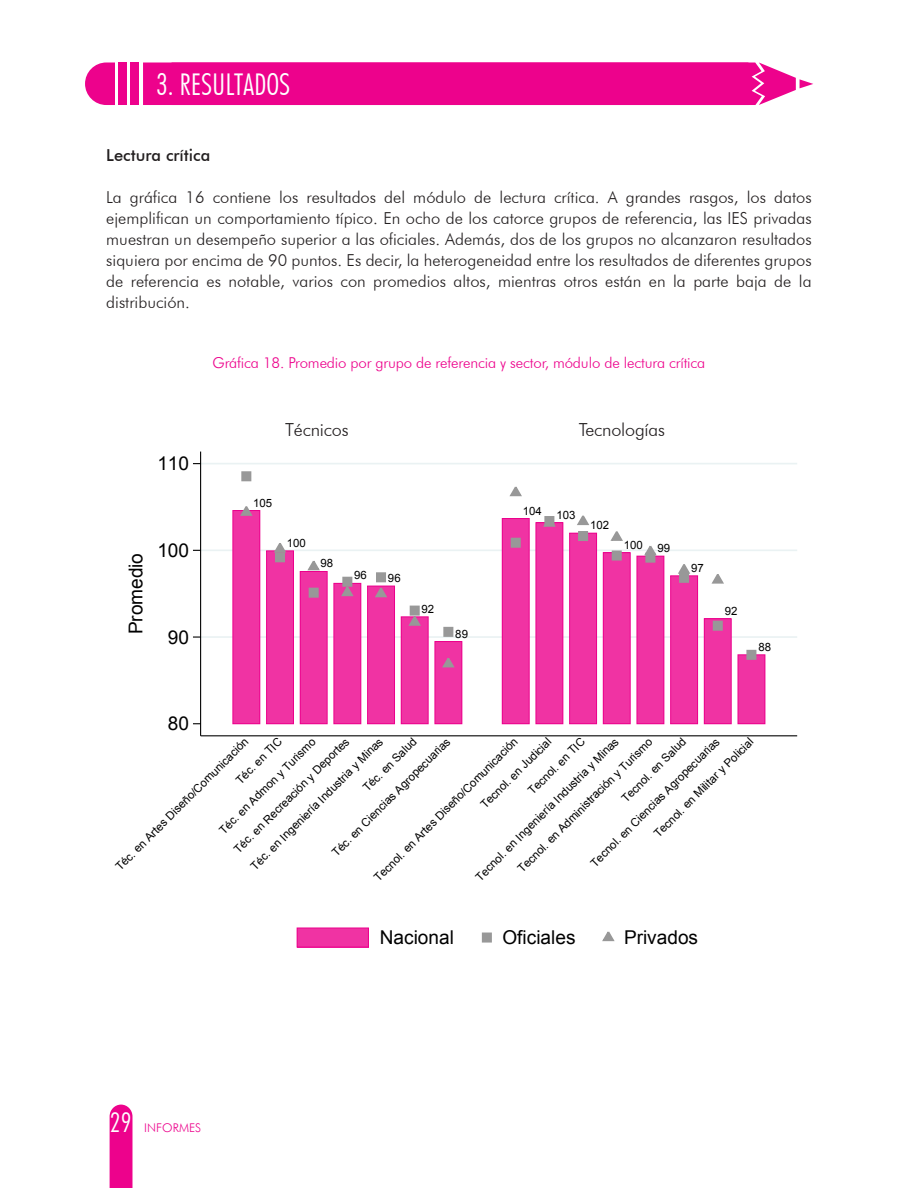
<style>
.page{position:relative;width:918px;height:1188px;background:#fff}
.page>*{position:absolute;margin:0;border:0;box-sizing:border-box;transform-origin:0 0}
.t1{font:300 condensed 30px "Futura BT";color:#fff}
.t2{font:300 condensed 27px "Futura BT";color:#fff}
.t3{font:19.05px "Arial";color:#000}
.t4{font:300 18px "Futura BT";letter-spacing:-.01em;color:#231f20}
.t5{font:300 16.5px/21px "Futura BT";color:#231f20;text-align:justify}
.t6{font:500 16.5px "Futura BT";color:#231f20}
.t7{font:300 15px "Futura BT";letter-spacing:-.01em;color:#ed028c}
.t8{font:300 12px "Futura BT";color:#ed028c}
.t9{font:11.4px "Arial";color:#000}
</style>
<div class="page">
<div style="left:110px;top:1105px;width:22px;height:83px;background:#ed028c"></div>
<div style="left:130px;top:63px;width:9px;height:42px;background:#ed028c"></div>
<div style="left:119px;top:63px;width:8px;height:42px;background:#ed028c"></div>
<svg style="left:85px;top:63px;width:30px;height:42px"></svg>
<div style="left:143px;top:63px;width:670px;height:42px;background:#ed028c"></div>
<hr style="left:201px;top:636px;width:596px;height:2px;background:#eaf2f3">
<hr style="left:201px;top:550px;width:596px;height:1px;background:#eaf2f3">
<hr style="left:201px;top:463px;width:596px;height:1px;background:#eaf2f3">
<div style="left:603px;top:553px;width:27px;height:171px;background:#f033a3"></div>
<div style="left:603px;top:553px;width:27px;height:171px;border:1px solid #ec008c"></div>
<div style="left:637px;top:556px;width:27px;height:168px;background:#f033a3"></div>
<div style="left:637px;top:556px;width:27px;height:168px;border:1px solid #ec008c"></div>
<div style="left:570px;top:533px;width:27px;height:191px;background:#f033a3"></div>
<div style="left:570px;top:533px;width:27px;height:191px;border:1px solid #ec008c"></div>
<div style="left:671px;top:576px;width:27px;height:148px;background:#f033a3"></div>
<div style="left:671px;top:576px;width:27px;height:148px;border:1px solid #ec008c"></div>
<div style="left:502px;top:519px;width:27px;height:205px;background:#f033a3"></div>
<div style="left:502px;top:518px;width:27px;height:206px;border:1px solid #ec008c"></div>
<div style="left:704px;top:619px;width:27px;height:105px;background:#f033a3"></div>
<div style="left:704px;top:619px;width:27px;height:105px;border:1px solid #ec008c"></div>
<div style="left:368px;top:586px;width:27px;height:138px;background:#f033a3"></div>
<div style="left:367px;top:586px;width:28px;height:138px;border:1px solid #ec008c"></div>
<div style="left:300px;top:572px;width:27px;height:152px;background:#f033a3"></div>
<div style="left:300px;top:571px;width:27px;height:153px;border:1px solid #ec008c"></div>
<div style="left:267px;top:551px;width:26px;height:173px;background:#f033a3"></div>
<div style="left:266px;top:551px;width:28px;height:173px;border:1px solid #ec008c"></div>
<div style="left:401px;top:617px;width:27px;height:107px;background:#f033a3"></div>
<div style="left:401px;top:617px;width:27px;height:107px;border:1px solid #ec008c"></div>
<div style="left:233px;top:511px;width:27px;height:213px;background:#f033a3"></div>
<div style="left:233px;top:510px;width:27px;height:214px;border:1px solid #ec008c"></div>
<div style="left:435px;top:642px;width:27px;height:82px;background:#f033a3"></div>
<div style="left:435px;top:641px;width:27px;height:83px;border:1px solid #ec008c"></div>
<div style="left:536px;top:523px;width:27px;height:201px;background:#f033a3"></div>
<div style="left:536px;top:523px;width:27px;height:201px;border:1px solid #ec008c"></div>
<div style="left:738px;top:655px;width:27px;height:69px;background:#f033a3"></div>
<div style="left:738px;top:655px;width:27px;height:69px;border:1px solid #ec008c"></div>
<div style="left:334px;top:583px;width:27px;height:141px;background:#f033a3"></div>
<div style="left:334px;top:583px;width:27px;height:141px;border:1px solid #ec008c"></div>
<div style="left:613px;top:551px;width:8px;height:9px;background:#989898"></div>
<div style="left:612px;top:551px;width:10px;height:10px;border:2px solid #989898"></div>
<div style="left:646px;top:553px;width:9px;height:9px;background:#989898"></div>
<div style="left:645px;top:553px;width:10px;height:10px;border:2px solid #989898"></div>
<div style="left:579px;top:532px;width:8px;height:8px;background:#989898"></div>
<div style="left:578px;top:531px;width:10px;height:10px;border:2px solid #989898"></div>
<div style="left:680px;top:574px;width:8px;height:8px;background:#989898"></div>
<div style="left:679px;top:573px;width:10px;height:10px;border:2px solid #989898"></div>
<div style="left:512px;top:539px;width:8px;height:8px;background:#989898"></div>
<div style="left:511px;top:538px;width:10px;height:10px;border:2px solid #989898"></div>
<div style="left:714px;top:621px;width:8px;height:9px;background:#989898"></div>
<div style="left:713px;top:621px;width:10px;height:10px;border:2px solid #989898"></div>
<div style="left:377px;top:573px;width:8px;height:9px;background:#989898"></div>
<div style="left:376px;top:572px;width:10px;height:10px;border:2px solid #989898"></div>
<div style="left:309px;top:588px;width:9px;height:9px;background:#989898"></div>
<div style="left:309px;top:588px;width:10px;height:10px;border:2px solid #989898"></div>
<div style="left:276px;top:553px;width:8px;height:8px;background:#989898"></div>
<div style="left:275px;top:552px;width:10px;height:10px;border:2px solid #989898"></div>
<div style="left:411px;top:606px;width:8px;height:9px;background:#989898"></div>
<div style="left:410px;top:606px;width:10px;height:10px;border:2px solid #989898"></div>
<div style="left:242px;top:472px;width:9px;height:8px;background:#989898"></div>
<div style="left:241px;top:471px;width:10px;height:10px;border:2px solid #989898"></div>
<div style="left:444px;top:628px;width:9px;height:8px;background:#989898"></div>
<div style="left:443px;top:627px;width:10px;height:10px;border:2px solid #989898"></div>
<div style="left:747px;top:651px;width:9px;height:8px;background:#989898"></div>
<div style="left:746px;top:650px;width:10px;height:10px;border:2px solid #989898"></div>
<div style="left:343px;top:578px;width:9px;height:8px;background:#989898"></div>
<div style="left:342px;top:577px;width:10px;height:10px;border:2px solid #989898"></div>
<svg style="left:610px;top:531px;width:13px;height:10px"></svg>
<svg style="left:643px;top:546px;width:15px;height:10px"></svg>
<svg style="left:577px;top:515px;width:12px;height:11px"></svg>
<svg style="left:678px;top:564px;width:13px;height:11px"></svg>
<svg style="left:509px;top:486px;width:13px;height:11px"></svg>
<svg style="left:711px;top:574px;width:13px;height:10px"></svg>
<svg style="left:373px;top:586px;width:16px;height:12px"></svg>
<svg style="left:307px;top:561px;width:13px;height:10px"></svg>
<svg style="left:272px;top:543px;width:16px;height:10px"></svg>
<svg style="left:407px;top:614px;width:15px;height:12px"></svg>
<svg style="left:239px;top:506px;width:15px;height:10px"></svg>
<svg style="left:442px;top:658px;width:13px;height:10px"></svg>
<svg style="left:542px;top:516px;width:15px;height:11px"></svg>
<svg style="left:341px;top:585px;width:13px;height:12px"></svg>
<hr style="left:200px;top:452px;width:1px;height:284px;background:#000">
<hr style="left:201px;top:735px;width:596px;height:1px;background:#000">
<div style="left:297px;top:928px;width:71px;height:19px;background:#f033a3"></div>
<div style="left:297px;top:928px;width:72px;height:19px;border:1px solid #ec008c"></div>
<div style="left:483px;top:933px;width:8px;height:9px;background:#989898"></div>
<div style="left:482px;top:933px;width:10px;height:10px;border:2px solid #989898"></div>
<svg style="left:602px;top:931px;width:13px;height:11px"></svg>
<h1 class="t1" style="left:156px;top:66px;width:136px">3. RESULTADOS</h1>
<p class="t6" style="left:106px;top:145px;width:106px">Lectura crítica</p>
<p class="t5" style="left:106px;top:187px;width:707px">La gráfica 16 contiene los resultados del módulo de lectura crítica. A grandes rasgos, los datos ejemplifican un comportamiento típico. En ocho de los catorce grupos de referencia, las IES privadas muestran un desempeño superior a las oficiales. Además, dos de los grupos no alcanzaron resultados siquiera por encima de 90 puntos. Es decir, la heterogeneidad entre los resultados de diferentes grupos de referencia es notable, varios con promedios altos, mientras otros están en la parte baja de la distribución.</p>
<p class="t7" style="left:213px;top:354px;width:494px">Gráfica 18. Promedio por grupo de referencia y sector, módulo de lectura crítica</p>
<p class="t3" style="left:157px;top:451px;width:33px">110</p>
<p class="t3" style="left:123px;top:634px;width:83px;rotate:-90deg">Promedio</p>
<p class="t3" style="left:157px;top:538px;width:33px">100</p>
<p class="t3" style="left:168px;top:625px;width:23px">90</p>
<p class="t3" style="left:168px;top:711px;width:23px">80</p>
<p class="t4" style="left:285px;top:418px;width:65px">Técnicos</p>
<p class="t4" style="left:579px;top:418px;width:88px">Tecnologías</p>
<p class="t9" style="left:253px;top:495px;width:21px">105</p>
<p class="t9" style="left:287px;top:535px;width:21px">100</p>
<p class="t9" style="left:321px;top:556px;width:14px">98</p>
<p class="t9" style="left:354px;top:568px;width:14px">96</p>
<p class="t9" style="left:388px;top:571px;width:14px">96</p>
<p class="t9" style="left:422px;top:601px;width:14px">92</p>
<p class="t9" style="left:455px;top:626px;width:14px">89</p>
<p class="t9" style="left:523px;top:503px;width:21px">104</p>
<p class="t9" style="left:556px;top:507px;width:21px">103</p>
<p class="t9" style="left:590px;top:518px;width:21px">102</p>
<p class="t9" style="left:624px;top:537px;width:21px">100</p>
<p class="t9" style="left:657px;top:541px;width:14px">99</p>
<p class="t9" style="left:691px;top:560px;width:14px">97</p>
<p class="t9" style="left:725px;top:603px;width:14px">92</p>
<p class="t9" style="left:758px;top:639px;width:14px">88</p>
<p class="t9" style="left:233px;top:777px;width:61px;rotate:-45deg">Téc. en TIC</p>
<p class="t9" style="left:525px;top:787px;width:76px;rotate:-45deg">Tecnol. en TIC</p>
<p class="t9" style="left:651px;top:830px;width:137px;rotate:-45deg">Tecnol. en Militar y Policial</p>
<p class="t9" style="left:477px;top:801px;width:96px;rotate:-45deg">Tecnol. en Judicial</p>
<p class="t9" style="left:360px;top:784px;width:72px;rotate:-45deg">Téc. en Salud</p>
<p class="t9" style="left:618px;top:795px;width:87px;rotate:-45deg">Tecnol. en Salud</p>
<p class="t9" style="left:216px;top:827px;width:132px;rotate:-45deg">Téc. en Admon y Turismo</p>
<p class="t9" style="left:515px;top:865px;width:186px;rotate:-45deg">Tecnol. en Administración y Turismo</p>
<p class="t9" style="left:329px;top:849px;width:163px;rotate:-45deg">Téc. en Ciencias Agropecuarias</p>
<p class="t9" style="left:587px;top:860px;width:179px;rotate:-45deg">Tecnol. en Ciencias Agropecuarias</p>
<p class="t9" style="left:231px;top:846px;width:159px;rotate:-45deg">Téc. en Recreación y Deportes</p>
<p class="t9" style="left:247px;top:863px;width:183px;rotate:-45deg">Téc. en Ingeniería Industria y Minas</p>
<p class="t9" style="left:472px;top:874px;width:198px;rotate:-45deg">Tecnol. en Ingeniería Industria y Minas</p>
<p class="t9" style="left:112px;top:863px;width:184px;rotate:-45deg">Téc. en Artes Diseño/Comunicación</p>
<p class="t9" style="left:371px;top:874px;width:199px;rotate:-45deg">Tecnol. en Artes Diseño/Comunicación</p>
<h2 class="t2" style="left:110px;top:1106px;width:23px">29</h2>
<p class="t8" style="left:144px;top:1121px;width:58px">INFORMES</p>
<p class="t3" style="left:380px;top:925px;width:76px">Nacional</p>
<p class="t3" style="left:502px;top:925px;width:75px">Oficiales</p>
<p class="t3" style="left:624px;top:925px;width:76px">Privados</p>
</div>
